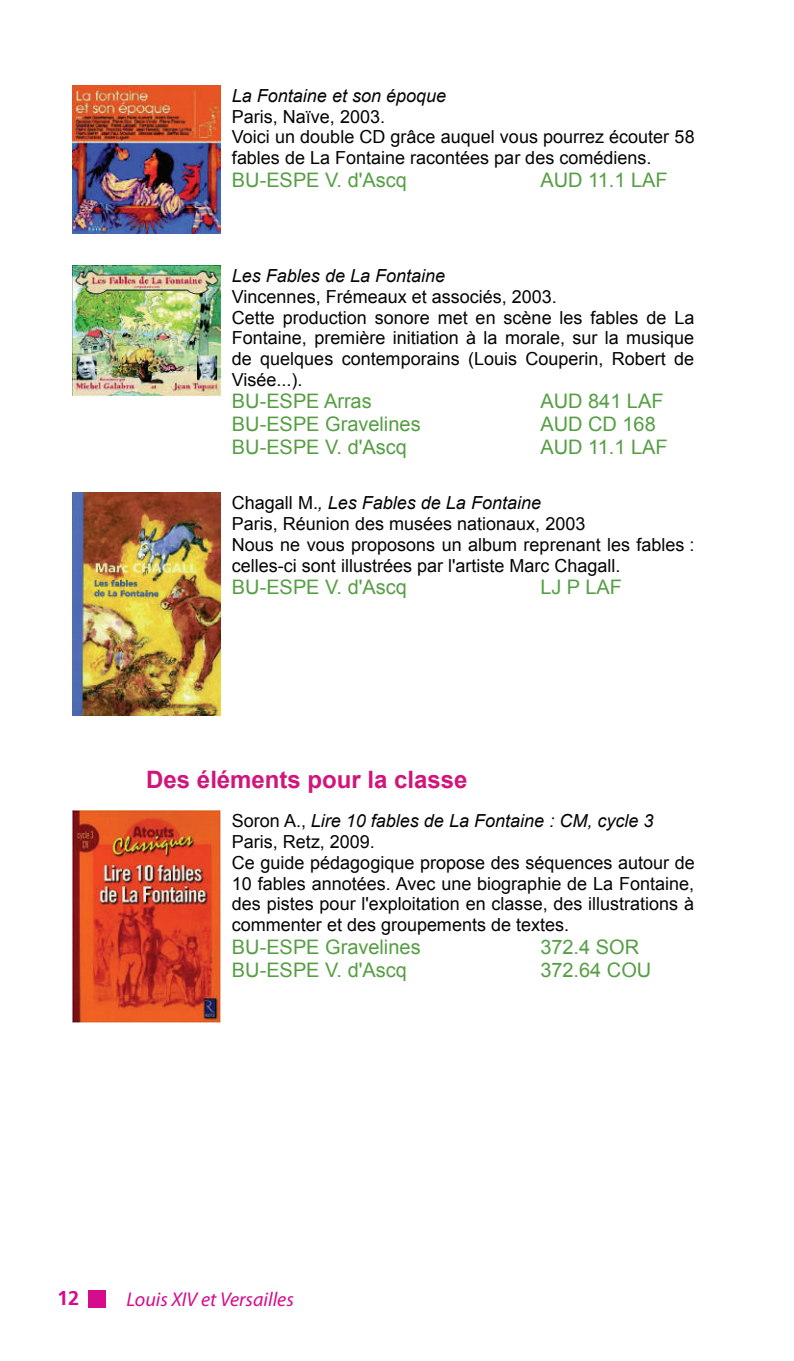
<style>
.page{position:relative;width:794px;height:1361px;background:#fff}
.page>*{position:absolute;margin:0;border:0;box-sizing:border-box;transform-origin:0 0}
.t1{font:700 24px "Arial";color:#d1157a}
.t2{font:20px/23px "Arial";color:#559e43}
.t3{font:italic 20px "Myriad Pro";color:#d50d8c}
.t4{font:700 20px "Frutiger LT";color:#d50d8c}
.t5{font:18px/20.8px "Arial";color:#040503}
.t6{font:italic 18px "Arial";color:#040503}
.s1{font-style:italic}
</style>
<div class="page">
<div style="left:88px;top:1290px;width:17px;height:17px;background:#d50d8c"></div>
<img style="left:72px;top:810px;width:149px;height:212px">
<img style="left:72px;top:85px;width:149px;height:148px">
<img style="left:72px;top:265px;width:149px;height:131px">
<img style="left:72px;top:492px;width:149px;height:223px">
<p class="t6" style="left:232px;top:89px;width:216px">La Fontaine et son époque</p>
<p class="t5" style="left:232px;top:106px;width:464px">Paris, Naïve, 2003.<br>Voici un double CD grâce auquel vous pourrez écouter 58 fables de La Fontaine racontées par des comédiens.</p>
<p class="t2" style="left:232px;top:168px;width:177px">BU-ESPE V. d'Ascq</p>
<p class="t2" style="left:540px;top:168px;width:129px">AUD 11.1 LAF</p>
<p class="t6" style="left:232px;top:269px;width:215px">Les Fables de La Fontaine</p>
<p class="t5" style="left:232px;top:286px;width:464px">Vincennes, Frémeaux et associés, 2003.<br>Cette production sonore met en scène les fables de La Fontaine, première initiation à la morale, sur la musique de quelques contemporains (Louis Couperin, Robert de Visée...).</p>
<p class="t2" style="left:232px;top:390px;width:190px">BU-ESPE Arras<br>BU-ESPE Gravelines<br>BU-ESPE V. d'Ascq</p>
<p class="t2" style="left:540px;top:390px;width:129px">AUD 841 LAF<br>AUD CD 168<br>AUD 11.1 LAF</p>
<p class="t5" style="left:232px;top:493px;width:464px">Chagall M.<span class="s1">, Les Fables de La Fontaine<br></span>Paris, Réunion des musées nationaux, 2003<br>Nous ne vous proposons un album reprenant les fables : celles-ci sont illustrées par l'artiste Marc Chagall.</p>
<p class="t2" style="left:232px;top:576px;width:177px">BU-ESPE V. d'Ascq</p>
<p class="t2" style="left:540px;top:576px;width:83px">LJ P LAF</p>
<h1 class="t1" style="left:146px;top:770px;width:323px">Des éléments pour la classe</h1>
<p class="t5" style="left:232px;top:811px;width:464px">Soron A., <span class="s1">Lire 10 fables de La Fontaine : CM, cycle 3<br></span>Paris, Retz, 2009.<br>Ce guide pédagogique propose des séquences autour de 10 fables annotées. Avec une biographie de La Fontaine, des pistes pour l'exploitation en classe, des illustrations à commenter et des groupements de textes.</p>
<p class="t2" style="left:232px;top:935px;width:190px">BU-ESPE Gravelines<br>BU-ESPE V. d'Ascq</p>
<p class="t2" style="left:540px;top:935px;width:112px">372.4 SOR<br>372.64 COU</p>
<p class="t4" style="left:57px;top:1286px;width:24px">12</p>
<p class="t3" style="left:127px;top:1286px;width:169px">Louis XIV et Versailles</p>
</div>
